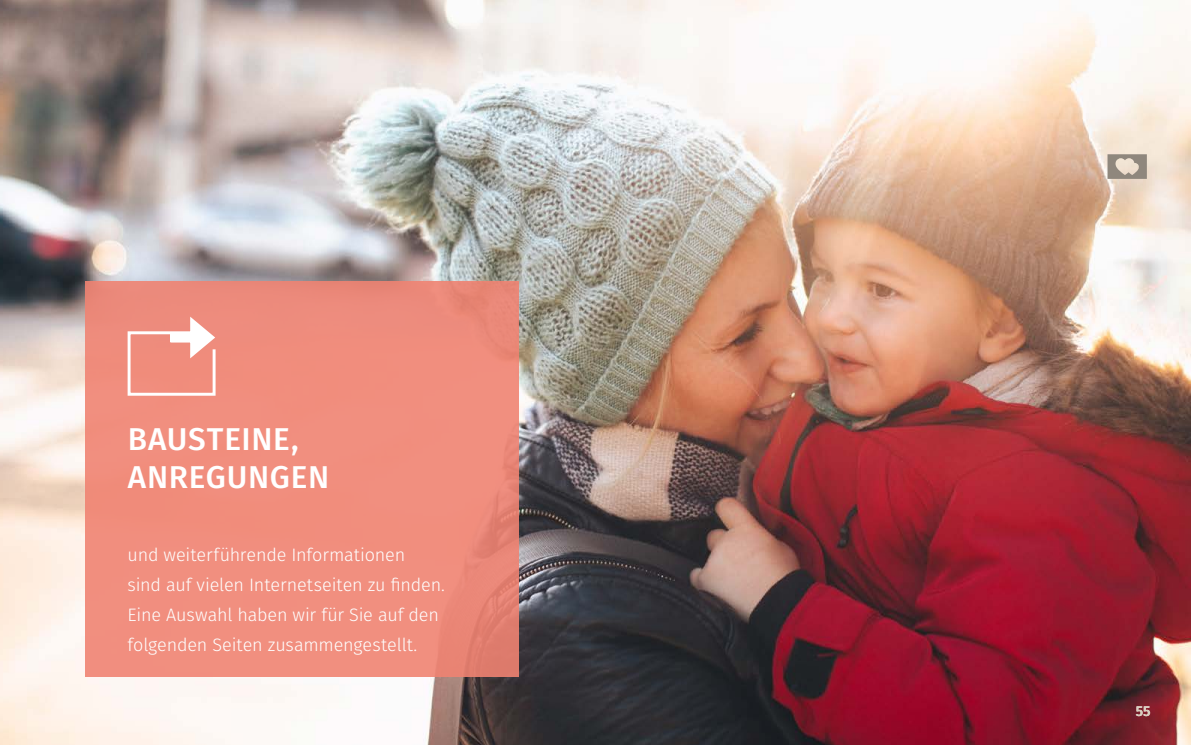
<style>
.page{position:relative;width:1191px;height:745px;background:#fff}
.page>*{position:absolute;margin:0;border:0;box-sizing:border-box;transform-origin:0 0}
.Headline{font:500 31.5px/38.2px "Fira Sans";letter-spacing:.02em;color:#fff}
.Anleser{font:300 18px/30px "Fira Sans";letter-spacing:-.01em;color:#fff}
.t1{font:500 14.25px "Fira Sans";color:#fff}
</style>
<div class="page">
<img style="left:0;top:0;width:1191px;height:744px">
<div style="left:85px;top:280px;width:434px;height:396px;background:#f18e7e"></div>
<svg style="left:127px;top:317px;width:89px;height:79px"></svg>
<svg style="left:1107px;top:154px;width:39px;height:25px"></svg>
<p class="Headline" style="left:128px;top:418px;width:203px">BAUSTEINE,<br>ANREGUNGEN</p>
<p class="Anleser" style="left:128px;top:539px;width:319px">und weiterführende Informationen<br>sind auf vielen Internetseiten zu finden.<br>Eine Auswahl haben wir für Sie auf den folgenden Seiten zusammengestellt.</p>
<p class="t1" style="left:1135px;top:699px;width:16px">55</p>
</div>
